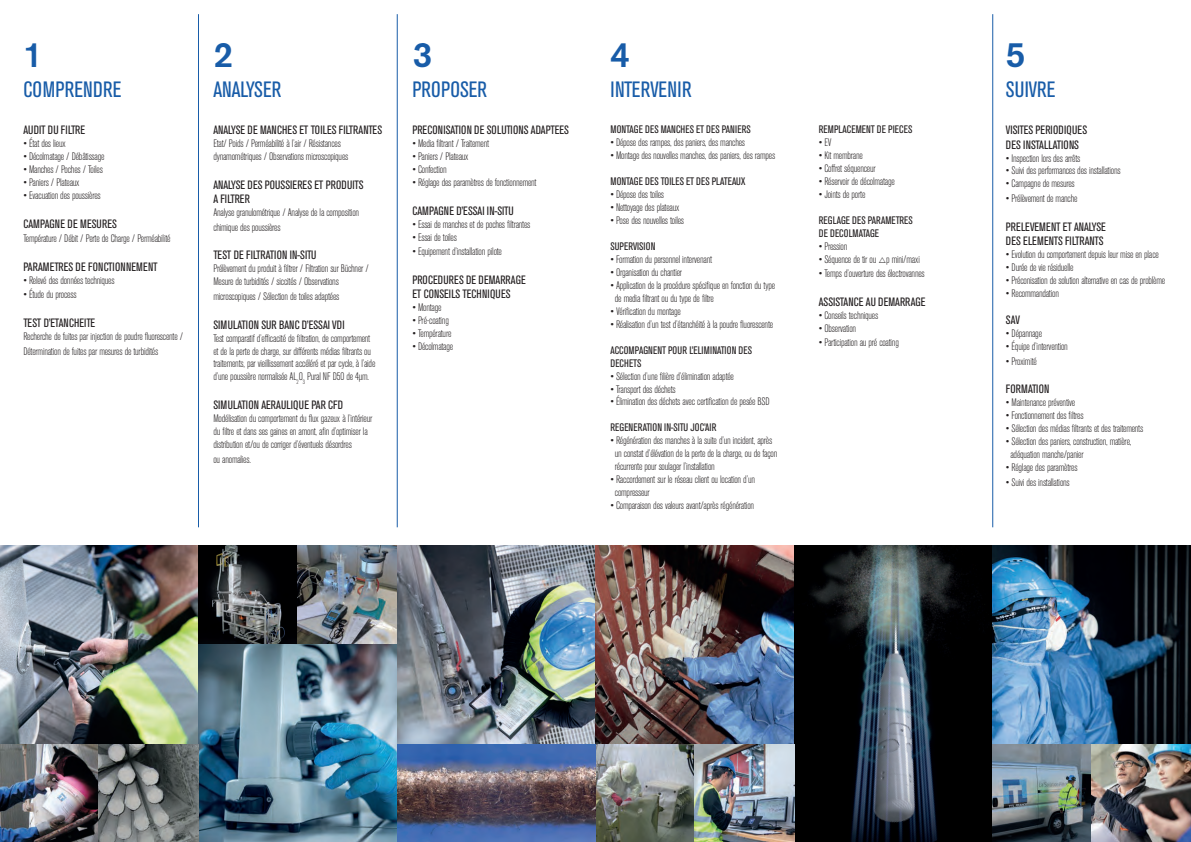
<style>
.page{position:relative;width:1191px;height:842px;background:#fff}
.page>*{position:absolute;margin:0;border:0;box-sizing:border-box;transform-origin:0 0}
.t1{font:500 35px "Akzidenz Grotesk BE";color:#185ca8}
.t2{font:condensed 22px "Akzidenz Grotesk BE";color:#185ca8}
.t3{font:condensed 12px/14.4px "Akzidenz Grotesk BE";color:#231f20}
.t4{font:300 condensed 10.8px/13px "Akzidenz Grotesk BE";letter-spacing:-.02em;color:#231f20}
.t5{font:condensed 10.8px/13px "Akzidenz Grotesk BE";color:#231f20}
</style>
<div class="page">
<img style="left:0;top:546px;width:1191px;height:296px">
<img style="left:1091px;top:744px;width:100px;height:98px">
<hr style="left:198px;top:14px;width:1px;height:513px;background:#185ca8">
<hr style="left:397px;top:14px;width:1px;height:513px;background:#185ca8">
<hr style="left:992px;top:14px;width:1px;height:513px;background:#185ca8">
<h1 class="t1" style="left:23px;top:33px;width:21px">1</h1>
<h1 class="t1" style="left:213px;top:33px;width:21px">2</h1>
<h1 class="t1" style="left:412px;top:33px;width:21px">3</h1>
<h1 class="t1" style="left:610px;top:33px;width:21px">4</h1>
<h1 class="t1" style="left:1006px;top:33px;width:21px">5</h1>
<h2 class="t2" style="left:23px;top:77px;width:100px">COMPRENDRE</h2>
<h2 class="t2" style="left:213px;top:77px;width:70px">ANALYSER</h2>
<h2 class="t2" style="left:412px;top:77px;width:76px">PROPOSER</h2>
<h2 class="t2" style="left:610px;top:77px;width:83px">INTERVENIR</h2>
<h2 class="t2" style="left:1006px;top:77px;width:51px">SUIVRE</h2>
<p class="t3" style="left:23px;top:123px;width:63px">AUDIT DU FILTRE</p>
<p class="t4" style="left:23px;top:137px;width:44px">• État des lieux</p>
<p class="t4" style="left:23px;top:150px;width:83px">• Décolmatage / Débâtissage</p>
<p class="t4" style="left:23px;top:163px;width:81px">• Manches / Poches / Toiles</p>
<p class="t4" style="left:23px;top:176px;width:58px">• Paniers / Plateaux</p>
<p class="t4" style="left:23px;top:189px;width:79px">• Evacuation des poussières</p>
<p class="t3" style="left:23px;top:217px;width:95px">CAMPAGNE DE MESURES</p>
<p class="t4" style="left:23px;top:232px;width:149px">Température / Débit / Perte de Charge / Perméabilité</p>
<p class="t3" style="left:23px;top:260px;width:136px">PARAMETRES DE FONCTIONNEMENT</p>
<p class="t4" style="left:23px;top:274px;width:93px">• Relevé des données techniques</p>
<p class="t4" style="left:23px;top:288px;width:55px">• Étude du process</p>
<p class="t3" style="left:23px;top:316px;width:73px">TEST D’ETANCHEITE</p>
<p class="t4" style="left:23px;top:329px;width:161px;line-height:14.4px">Recherche de fuites par injection de poudre fluorescente /<br>Détermination de fuites par mesures de turbidités</p>
<p class="t3" style="left:213px;top:123px;width:170px">ANALYSE DE MANCHES ET TOILES FILTRANTES</p>
<p class="t4" style="left:213px;top:137px;width:136px">Etat/ Poids / Perméabilité à l’air / Résistances dynamométriques / Observations microscopiques</p>
<p class="t3" style="left:213px;top:178px;width:152px">ANALYSE DES POUSSIERES ET PRODUITS<br>A FILTRER</p>
<p class="t4" style="left:213px;top:206px;width:147px;line-height:14.4px">Analyse granulométrique / Analyse de la composition chimique des poussières</p>
<p class="t3" style="left:213px;top:248px;width:105px">TEST DE FILTRATION IN-SITU</p>
<p class="t4" style="left:213px;top:262px;width:157px">Prélèvement du produit à filtrer / Filtration sur Büchner /<br>Mesure de turbidités / siccités / Observations</p>
<p class="t4" style="left:213px;top:290px;width:127px">microscopiques / Sélection de toiles adaptées</p>
<p class="t3" style="left:213px;top:317px;width:133px">SIMULATION SUR BANC D’ESSAI VDI</p>
<p class="t4" style="left:213px;top:332px;width:163px">Test comparatif d’efficacité de filtration, de comportement et de la perte de charge, sur différents médias filtrants ou traitements, par vieillissement accéléré et par cycle, à l’aide d’une poussière normalisée AL<sub>2</sub>O<sub>3</sub> Pural NF D50 de 4µm.</p>
<p class="t3" style="left:213px;top:398px;width:131px">SIMULATION AERAULIQUE PAR CFD</p>
<p class="t4" style="left:213px;top:412px;width:161px">Modélisation du comportement du flux gazeux à l’intérieur du filtre et dans ses gaines en amont, afin d’optimiser la distribution et/ou de corriger d’éventuels désordres</p>
<p class="t4" style="left:213px;top:453px;width:39px">ou anomalies.</p>
<p class="t3" style="left:412px;top:123px;width:158px">PRECONISATION DE SOLUTIONS ADAPTEES</p>
<p class="t4" style="left:412px;top:137px;width:78px">• Media filtrant / Traitement</p>
<p class="t4" style="left:412px;top:150px;width:58px">• Paniers / Plateaux</p>
<p class="t4" style="left:412px;top:163px;width:36px">• Confection</p>
<p class="t4" style="left:412px;top:176px;width:126px">• Réglage des paramètres de fonctionnement</p>
<p class="t3" style="left:412px;top:204px;width:103px">CAMPAGNE D’ESSAI IN-SITU</p>
<p class="t4" style="left:412px;top:218px;width:119px">• Essai de manches et de poches filtrantes</p>
<p class="t4" style="left:412px;top:231px;width:46px">• Essai de toiles</p>
<p class="t4" style="left:412px;top:245px;width:91px">• Equipement d’installation pilote</p>
<p class="t3" style="left:412px;top:273px;width:115px">PROCEDURES DE DEMARRAGE<br>ET CONSEILS TECHNIQUES</p>
<p class="t4" style="left:412px;top:301px;width:31px">• Montage</p>
<p class="t4" style="left:412px;top:314px;width:38px">• Pré-coating</p>
<p class="t4" style="left:412px;top:327px;width:41px">• Température</p>
<p class="t4" style="left:412px;top:340px;width:42px">• Décolmatage</p>
<p class="t5" style="left:610px;top:123px;width:142px">MONTAGE DES MANCHES ET DES PANIERS</p>
<p class="t4" style="left:610px;top:136px;width:136px">• Dépose des rampes, des paniers, des manches</p>
<p class="t4" style="left:610px;top:149px;width:166px">• Montage des nouvelles manches, des paniers, des rampes</p>
<p class="t5" style="left:610px;top:175px;width:136px">MONTAGE DES TOILES ET DES PLATEAUX</p>
<p class="t4" style="left:610px;top:188px;width:55px">• Dépose des toiles</p>
<p class="t4" style="left:610px;top:201px;width:71px">• Nettoyage des plateaux</p>
<p class="t4" style="left:610px;top:214px;width:75px">• Pose des nouvelles toiles</p>
<p class="t5" style="left:610px;top:240px;width:47px">SUPERVISION</p>
<p class="t4" style="left:610px;top:253px;width:103px">• Formation du personnel intervenant</p>
<p class="t4" style="left:610px;top:266px;width:73px">• Organisation du chantier</p>
<p class="t4" style="left:615px;top:279px;width:162px;text-indent:-5px">• Application de la procédure spécifique en fonction du type de media filtrant ou du type de filtre</p>
<p class="t4" style="left:610px;top:305px;width:72px">• Vérification du montage</p>
<p class="t4" style="left:610px;top:318px;width:164px">• Réalisation d’un test d’étanchéité à la poudre fluorescente</p>
<p class="t5" style="left:610px;top:344px;width:143px">ACCOMPAGNENT POUR L’ELIMINATION DES<br>DECHETS</p>
<p class="t4" style="left:610px;top:370px;width:125px">• Sélection d’une filière d’élimination adaptée</p>
<p class="t4" style="left:610px;top:383px;width:67px">• Transport des déchets</p>
<p class="t4" style="left:610px;top:396px;width:161px">• Élimination des déchets avec certification de pesée BSD</p>
<p class="t5" style="left:610px;top:421px;width:108px">REGENERATION IN-SITU JOC’AIR</p>
<p class="t4" style="left:615px;top:434px;width:164px;text-indent:-5px">• Régénération des manches à la suite d’un incident, après un constat d’élévation de la perte de la charge, ou de façon récurrente pour soulager l’installation</p>
<p class="t4" style="left:615px;top:473px;width:142px;text-indent:-5px">• Raccordement sur le réseau client ou location d’un compresseur</p>
<p class="t4" style="left:610px;top:499px;width:145px">• Comparaison des valeurs avant/après régénération</p>
<p class="t5" style="left:818px;top:123px;width:95px">REMPLACEMENT DE PIECES</p>
<p class="t4" style="left:818px;top:136px;width:14px">• EV</p>
<p class="t4" style="left:818px;top:149px;width:45px">• Kit membrane</p>
<p class="t4" style="left:818px;top:162px;width:58px">• Coffret séquenceur</p>
<p class="t4" style="left:818px;top:175px;width:77px">• Réservoir de décolmatage</p>
<p class="t4" style="left:818px;top:188px;width:48px">• Joints de porte</p>
<p class="t5" style="left:818px;top:214px;width:96px">REGLAGE DES PARAMETRES<br>DE DECOLMATAGE</p>
<p class="t4" style="left:818px;top:240px;width:30px">• Pression</p>
<p class="t4" style="left:818px;top:253px;width:103px">• Séquence de tir ou p mini/maxi</p>
<p class="t4" style="left:819px;top:267px;width:107px">• Temps d’ouverture des électrovannes</p>
<p class="t3" style="left:819px;top:295px;width:108px">ASSISTANCE AU DEMARRAGE</p>
<p class="t4" style="left:819px;top:309px;width:61px">• Conseils techniques</p>
<p class="t4" style="left:819px;top:322px;width:39px">• Observation</p>
<p class="t4" style="left:819px;top:336px;width:82px">• Participation au pré coating</p>
<p class="t3" style="left:1006px;top:123px;width:83px">VISITES PERIODIQUES<br>DES INSTALLATIONS</p>
<p class="t4" style="left:1006px;top:152px;width:76px">• Inspection lors des arrêts</p>
<p class="t4" style="left:1006px;top:165px;width:116px">• Suivi des performances des installations</p>
<p class="t4" style="left:1006px;top:178px;width:70px">• Campagne de mesures</p>
<p class="t4" style="left:1006px;top:192px;width:73px">• Prélèvement de manche</p>
<p class="t3" style="left:1006px;top:220px;width:101px">PRELEVEMENT ET ANALYSE<br>DES ELEMENTS FILTRANTS</p>
<p class="t4" style="left:1006px;top:248px;width:154px">• Evolution du comportement depuis leur mise en place</p>
<p class="t4" style="left:1006px;top:261px;width:69px">• Durée de vie résiduelle</p>
<p class="t4" style="left:1006px;top:274px;width:161px">• Préconisation de solution alternative en cas de problème</p>
<p class="t4" style="left:1006px;top:287px;width:55px">• Recommandation</p>
<p class="t3" style="left:1006px;top:313px;width:15px">SAV</p>
<p class="t4" style="left:1006px;top:327px;width:38px">• Dépannage</p>
<p class="t4" style="left:1006px;top:340px;width:63px">• Équipe d’intervention</p>
<p class="t4" style="left:1006px;top:355px;width:32px">• Proximité</p>
<p class="t3" style="left:1006px;top:382px;width:45px">FORMATION</p>
<p class="t4" style="left:1006px;top:396px;width:71px">• Maintenance préventive</p>
<p class="t4" style="left:1006px;top:409px;width:79px">• Fonctionnement des filtres</p>
<p class="t4" style="left:1006px;top:422px;width:139px">• Sélection des médias filtrants et des traitements</p>
<p class="t4" style="left:1010px;top:435px;width:122px;text-indent:-5px">• Sélection des paniers, construction, matière, adéquation manche/panier</p>
<p class="t4" style="left:1006px;top:461px;width:73px">• Réglage des paramètres</p>
<p class="t4" style="left:1006px;top:476px;width:65px">• Suivi des installations</p>
</div>
